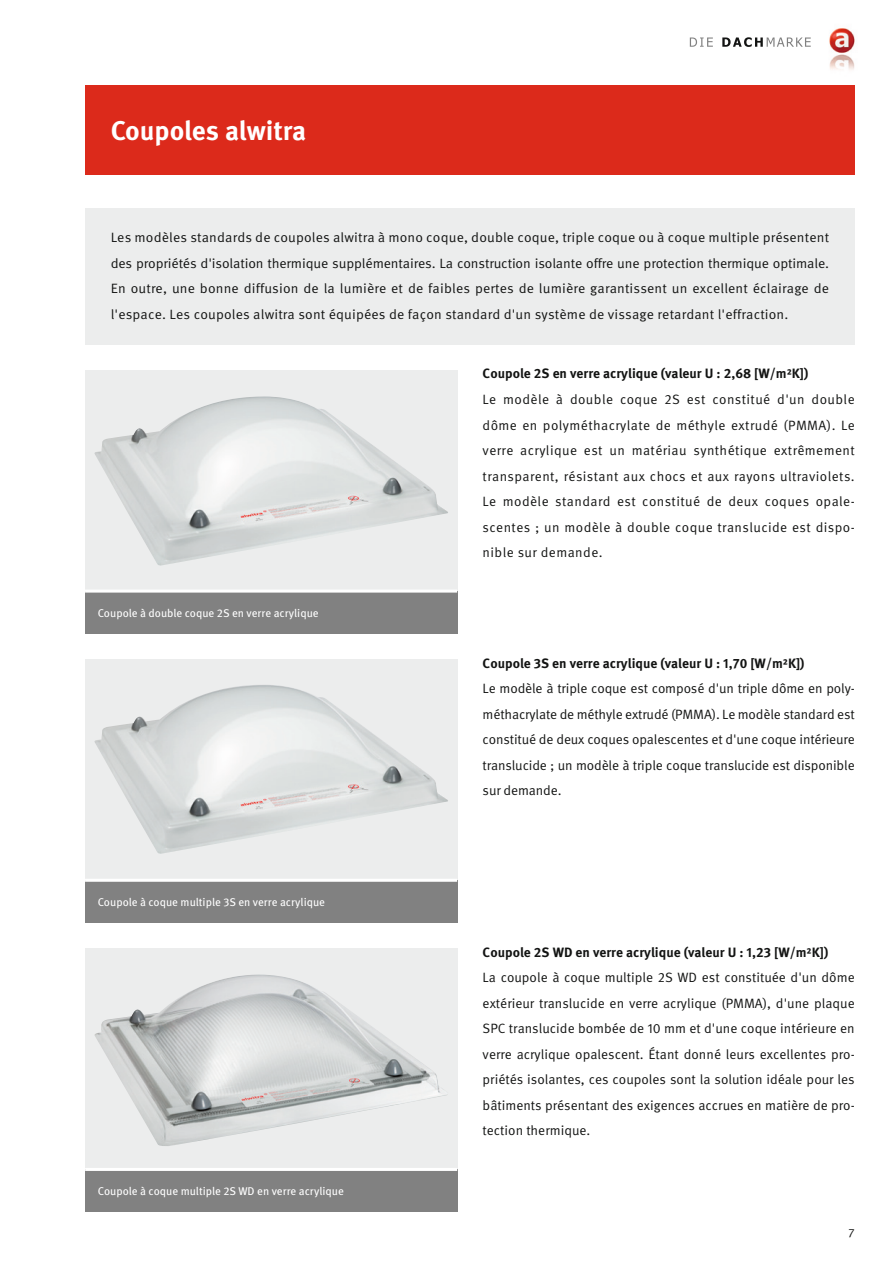
<style>
.page{position:relative;width:893px;height:1263px;background:#fff}
.page>*{position:absolute;margin:0;border:0;box-sizing:border-box;transform-origin:0 0}
.t1{font:700 27px "Meta Pro";letter-spacing:-.005em;color:#fff}
.t2{font:13.5px/25.5px "Meta Pro";letter-spacing:.005em;color:#131413;text-align:justify}
.t3{font:700 13.5px "Meta Pro";color:#131413}
.t4{font:12px "Meta Pro";color:#131413}
.t5{font:11.25px "Meta Pro";color:#fff}
</style>
<div class="page">
<img style="left:829px;top:28px;width:26px;height:42px">
<svg style="left:690px;top:38px;width:23px;height:9px"></svg>
<svg style="left:722px;top:37px;width:89px;height:10px"></svg>
<div style="left:85px;top:208px;width:770px;height:136px;background:#eceded"></div>
<div style="left:85px;top:85px;width:770px;height:89px;background:#dc2a1b"></div>
<div style="left:85px;top:659px;width:372px;height:221px;background:#eceded"></div>
<div style="left:85px;top:880px;width:372px;height:43px;background:#818181"></div>
<hr style="left:85px;top:879px;width:372px;height:3px;background:#fff">
<div style="left:85px;top:370px;width:372px;height:221px;background:#eceded"></div>
<div style="left:85px;top:591px;width:372px;height:43px;background:#818181"></div>
<hr style="left:85px;top:590px;width:372px;height:3px;background:#fff">
<div style="left:85px;top:948px;width:372px;height:221px;background:#eceded"></div>
<div style="left:85px;top:1169px;width:372px;height:43px;background:#818181"></div>
<hr style="left:85px;top:1168px;width:372px;height:3px;background:#fff">
<img style="left:94px;top:974px;width:352px;height:172px">
<img style="left:94px;top:685px;width:354px;height:169px">
<img style="left:94px;top:396px;width:354px;height:170px">
<h1 class="t1" style="left:111px;top:114px;width:197px">Coupoles alwitra</h1>
<p class="t2" style="left:111px;top:225px;width:720px">Les modèles standards de coupoles alwitra à mono coque, double coque, triple coque ou à coque multiple présentent des propriétés d'isolation thermique supplémentaires. La construction isolante offre une protection thermique optimale.<br>En outre, une bonne diffusion de la lumière et de faibles pertes de lumière garantissent un excellent éclairage de l'espace. Les coupoles alwitra sont équipées de façon standard d'un système de vissage retardant l'effraction.</p>
<p class="t5" style="left:98px;top:606px;width:222px">Coupole à double coque 2S en verre acrylique</p>
<p class="t5" style="left:98px;top:895px;width:229px">Coupole à coque multiple 3S en verre acrylique</p>
<p class="t5" style="left:98px;top:1184px;width:248px">Coupole à coque multiple 2S WD en verre acrylique</p>
<p class="t3" style="left:483px;top:365px;width:327px">Coupole 2S en verre acrylique (valeur U : 2,68 [W/m²K])</p>
<p class="t2" style="left:483px;top:387px;width:374px">Le modèle à double coque 2S est constitué d'un double dôme en polyméthacrylate de méthyle extrudé (PMMA). Le verre acrylique est un matériau synthétique extrêmement transparent, résistant aux chocs et aux rayons ultraviolets.<br>Le modèle standard est constitué de deux coques opale&shy;scentes ; un modèle à double coque translucide est dispo&shy;nible sur demande.</p>
<p class="t3" style="left:483px;top:654px;width:323px">Coupole 3S en verre acrylique (valeur U : 1,70 [W/m²K])</p>
<p class="t2" style="left:483px;top:676px;width:374px">Le modèle à triple coque est composé d'un triple dôme en poly&shy;méthacrylate de méthyle extrudé (PMMA). Le modèle standard est constitué de deux coques opalescentes et d'une coque intérieure translucide ; un modèle à triple coque translucide est disponible sur demande.</p>
<p class="t3" style="left:483px;top:944px;width:347px">Coupole 2S WD en verre acrylique (valeur U : 1,23 [W/m²K])</p>
<p class="t2" style="left:483px;top:965px;width:374px">La coupole à coque multiple 2S WD est constituée d'un dôme extérieur translucide en verre acrylique (PMMA), d'une plaque SPC translucide bombée de 10 mm et d'une coque intérieure en verre acrylique opalescent. Étant donné leurs excellentes pro&shy;priétés isolantes, ces coupoles sont la solution idéale pour les bâtiments présentant des exigences accrues en matière de pro&shy;tection thermique.</p>
<p class="t4" style="left:848px;top:1225px;width:8px">7</p>
</div>
